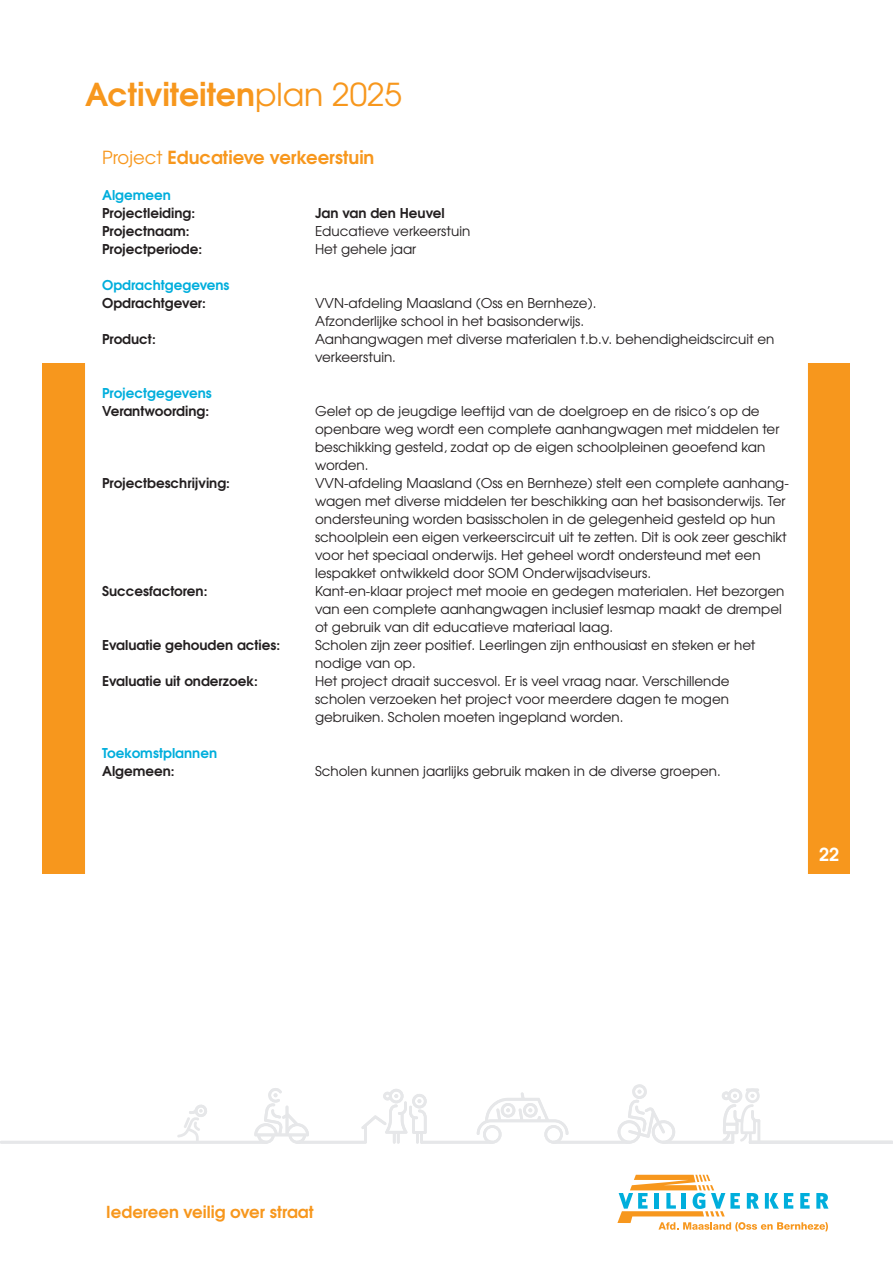
<style>
.page{position:relative;width:893px;height:1263px;background:#fff}
.page>*{position:absolute;margin:0;border:0;box-sizing:border-box;transform-origin:0 0}
.t1{font:700 31.5px "Te X Gyre Adventor";color:#f7971d}
.t2{font:700 18px "Te X Gyre Adventor";color:#f7971d}
.t3{font:700 18px "Te X Gyre Adventor";color:#fff}
.t4{font:700 16.5px "Te X Gyre Adventor";color:#f7971d}
.t5{font:13.5px/18px "Te X Gyre Adventor";color:#231f20}
.t6{font:700 13.5px "Te X Gyre Adventor";color:#231f20}
.t7{font:700 13.5px "Te X Gyre Adventor";color:#00aedc}
.s1{font-weight:400}
</style>
<div class="page">
<svg style="left:617px;top:1175px;width:211px;height:56px"></svg>
<div style="left:43px;top:363px;width:807px;height:510px;background:#f7971d"></div>
<div style="left:85px;top:361px;width:723px;height:524px;background:#fff"></div>
<hr style="left:0;top:1141px;width:267px;height:3px;background:#e6e7e9">
<svg style="left:177px;top:1084px;width:716px;height:60px"></svg>
<h1 class="t1" style="left:85px;top:68px;width:318px">Activiteiten<span class="s1">plan 2025</span></h1>
<h2 class="t2" style="left:102px;top:141px;width:274px"><span class="s1">Project</span> Educatieve verkeerstuin</h2>
<p class="t7" style="left:102px;top:183px;width:70px">Algemeen</p>
<p class="t6" style="left:102px;top:201px;width:95px">Projectleiding:</p>
<p class="t6" style="left:315px;top:201px;width:131px">Jan van den Heuvel</p>
<p class="t6" style="left:102px;top:219px;width:89px">Projectnaam:</p>
<p class="t5" style="left:315px;top:221px;width:157px">Educatieve verkeerstuin</p>
<p class="t6" style="left:102px;top:237px;width:102px">Projectperiode:</p>
<p class="t5" style="left:315px;top:239px;width:103px">Het gehele jaar</p>
<p class="t7" style="left:102px;top:273px;width:129px">Opdrachtgegevens</p>
<p class="t6" style="left:102px;top:291px;width:105px">Opdrachtgever:</p>
<p class="t5" style="left:315px;top:293px;width:283px">VVN-afdeling Maasland (Oss en Bernheze).<br>Afzonderlijke school in het basisonderwijs.</p>
<p class="t6" style="left:102px;top:327px;width:55px">Product:</p>
<p class="t5" style="left:315px;top:329px;width:461px">Aanhangwagen met diverse materialen t.b.v. behendigheidscircuit en verkeerstuin.</p>
<p class="t7" style="left:102px;top:381px;width:111px">Projectgegevens</p>
<p class="t6" style="left:102px;top:399px;width:109px">Verantwoording:</p>
<p class="t5" style="left:315px;top:401px;width:466px">Gelet op de jeugdige leeftijd van de doelgroep en de risico’s op de openbare weg wordt een complete aanhangwagen met middelen ter beschikking gesteld, zodat op de eigen schoolpleinen geoefend kan worden.</p>
<p class="t6" style="left:102px;top:471px;width:129px">Projectbeschrijving:</p>
<p class="t5" style="left:315px;top:473px;width:475px">VVN-afdeling Maasland (Oss en Bernheze) stelt een complete aanhang&shy;wagen met diverse middelen ter beschikking aan het basisonderwijs. Ter ondersteuning worden basisscholen in de gelegenheid gesteld op hun schoolplein een eigen verkeerscircuit uit te zetten. Dit is ook zeer geschikt voor het speciaal onderwijs. Het geheel wordt ondersteund met een lespakket ontwikkeld door SOM Onderwijsadviseurs.</p>
<p class="t6" style="left:102px;top:579px;width:107px">Succesfactoren:</p>
<p class="t5" style="left:315px;top:581px;width:471px">Kant-en-klaar project met mooie en gedegen materialen. Het bezorgen van een complete aanhangwagen inclusief lesmap maakt de drempel ot gebruik van dit educatieve materiaal laag.</p>
<p class="t6" style="left:102px;top:633px;width:180px">Evaluatie gehouden acties:</p>
<p class="t5" style="left:315px;top:635px;width:442px">Scholen zijn zeer positief. Leerlingen zijn enthousiast en steken er het nodige van op.</p>
<p class="t6" style="left:102px;top:669px;width:157px">Evaluatie uit onderzoek:</p>
<p class="t5" style="left:315px;top:671px;width:416px;text-align:justify">Het project draait succesvol. Er is veel vraag naar. Verschillende scholen verzoeken het project voor meerdere dagen te mogen gebruiken. Scholen moeten ingepland worden.</p>
<p class="t7" style="left:102px;top:741px;width:117px">Toekomstplannen</p>
<p class="t6" style="left:102px;top:759px;width:74px">Algemeen:</p>
<p class="t5" style="left:315px;top:761px;width:407px">Scholen kunnen jaarlijks gebruik maken in de diverse groepen.</p>
<h2 class="t3" style="left:819px;top:839px;width:22px">22</h2>
<p class="t4" style="left:106px;top:1197px;width:209px">Iedereen veilig over straat</p>
</div>
